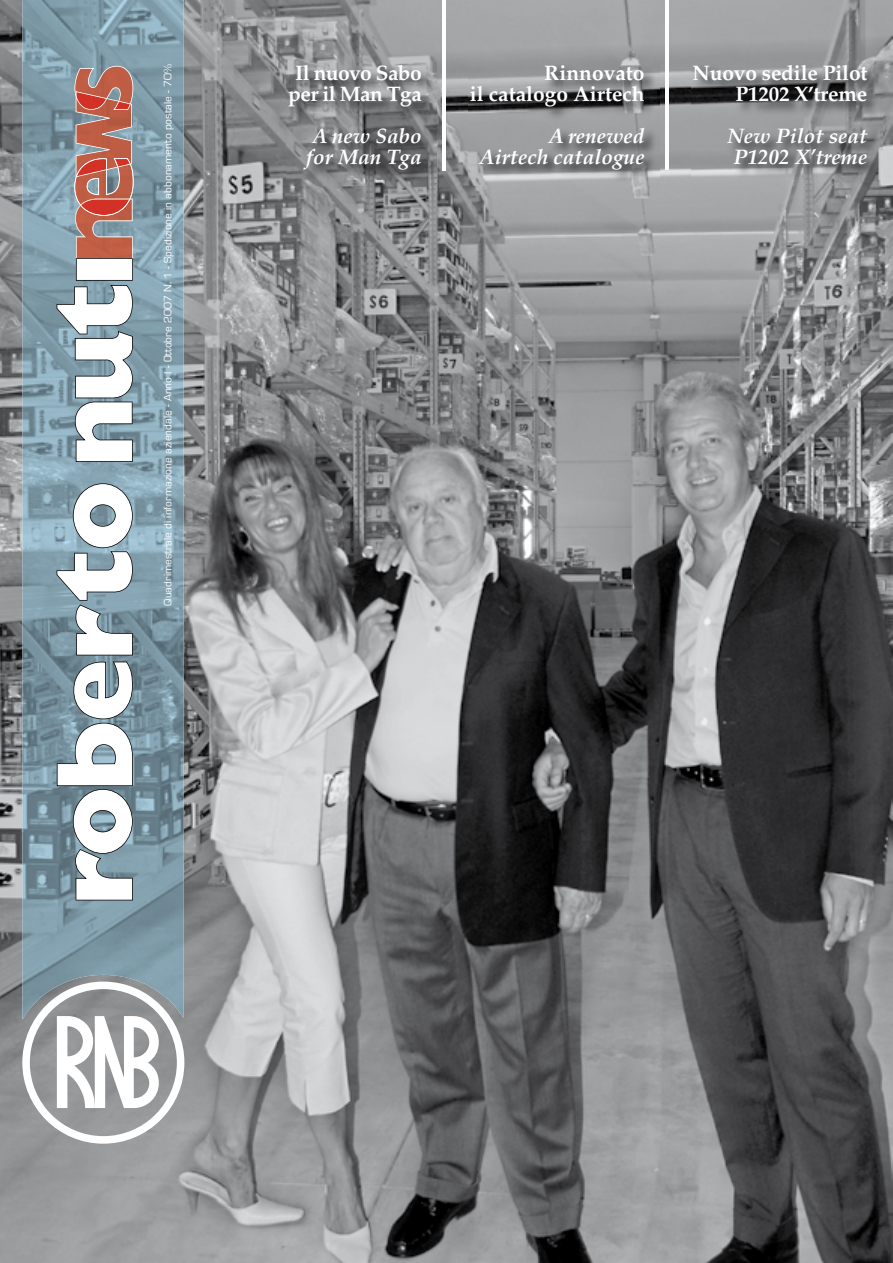
<style>
.page{position:relative;width:893px;height:1263px;background:#fff}
.page>*{position:absolute;margin:0;border:0;box-sizing:border-box;transform-origin:0 0}
.t1{font:italic 700 21px/21px "Palatino";color:#fff}
.t2{font:700 21px/21px "Palatino";letter-spacing:-.01em;color:#fff;text-align:right}
.t3{font:700 21px/21px "Palatino";letter-spacing:-.03em;color:#fff;text-align:center}
.t4{font:11.25px "Eurostile";letter-spacing:.005em;color:#fff}
</style>
<div class="page">
<img style="left:0;top:0;width:893px;height:1263px">
<svg style="left:22px;top:981px;width:162px;height:163px"></svg>
<img style="left:22px;top:0;width:161px;height:1020px">
<hr style="left:443px;top:0;width:3px;height:170px;background:#fff">
<hr style="left:666px;top:0;width:3px;height:170px;background:#fff">
<img style="left:75px;top:216px;width:58px;height:42px">
<svg style="left:74px;top:66px;width:60px;height:150px;background:#ba7468"></svg>
<svg style="left:57px;top:258px;width:76px;height:204px"></svg>
<svg style="left:57px;top:483px;width:76px;height:417px"></svg>
<img style="left:287px;top:61px;width:150px;height:124px">
<img style="left:468px;top:61px;width:192px;height:124px">
<img style="left:692px;top:61px;width:191px;height:118px">
<p class="t4" style="left:160px;top:606px;width:543px;rotate:-90deg">Quadrimestrale di informazione aziendale - Anno I - Ottobre 2007 N. 1 - Spedizione in abbonamento postale - 70%</p>
<h1 class="t3" style="left:288px;top:62px;width:135px">Il nuovo Sabo per il Man Tga</h1>
<h1 class="t1" style="left:306px;top:125px;width:117px">A new Sabo for Man Tga</h1>
<h1 class="t2" style="left:470px;top:62px;width:176px">Rinnovato<br>il catalogo Airtech</h1>
<h1 class="t1" style="left:480px;top:125px;width:167px;text-align:right">A renewed<br>Airtech catalogue</h1>
<h1 class="t2" style="left:692px;top:62px;width:176px">Nuovo sedile Pilot<br>P1202 X’treme</h1>
<h1 class="t1" style="left:727px;top:125px;width:141px">New Pilot seat<br>P1202 X’treme</h1>
</div>
